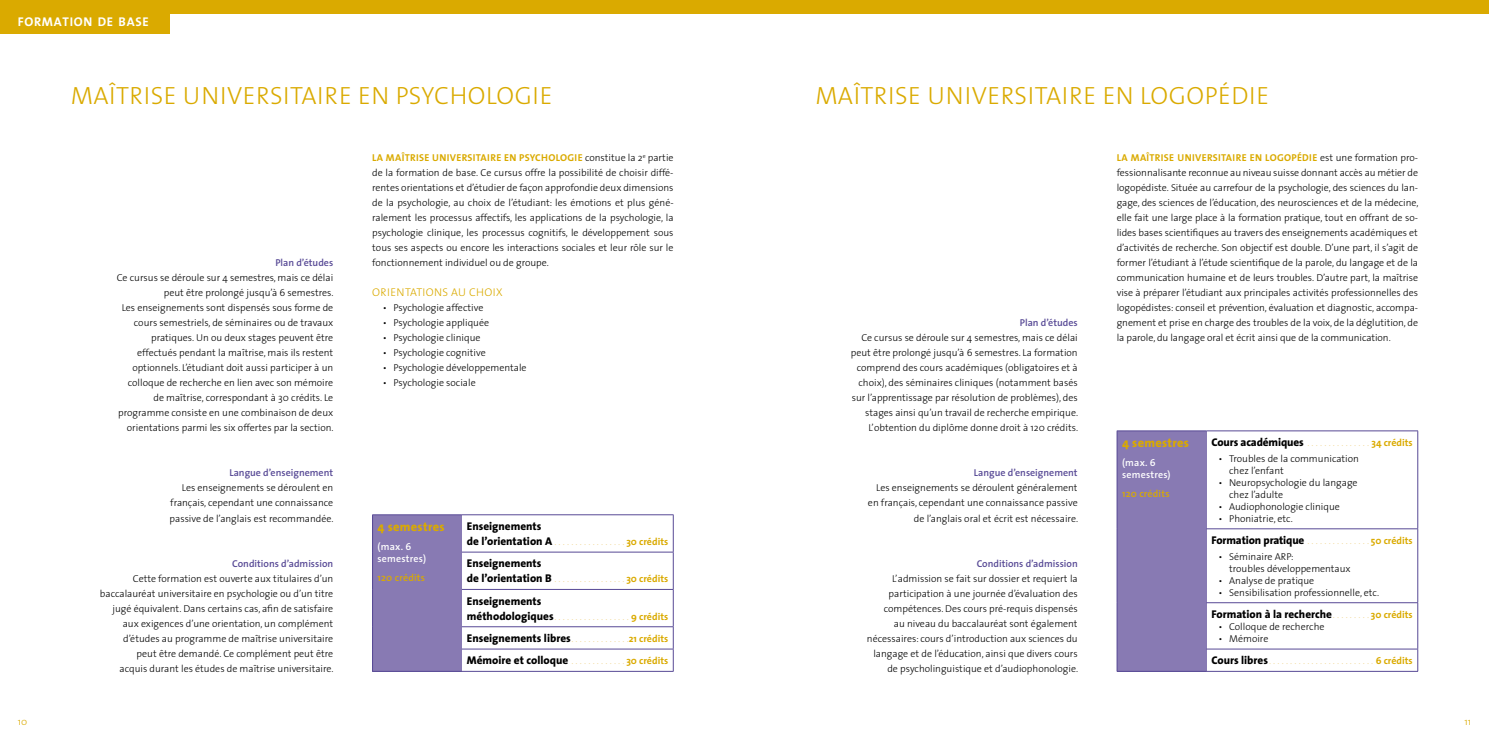
<style>
.page{position:relative;width:1489px;height:745px;background:#fff}
.page>*{position:absolute;margin:0;border:0;box-sizing:border-box;transform-origin:0 0}
.t1{font:300 25px "The Sans";letter-spacing:.02em;color:#daaa00}
.t2{font:12.62px "The Sans Bold Caps";letter-spacing:.055em;color:#fff}
.t3{font:800 12.5px "The Sans";letter-spacing:.02em;color:#daaa00}
.t4{font:800 11.25px/15px "The Sans";color:#000}
.t5{font:300 11.25px "The Sans";letter-spacing:.03em;color:#daaa00}
.t6{font:300 10px/15px "The Sans";color:#000;text-align:right}
.t7{font:600 10px "The Sans";color:#574995}
.t8{font:700 10px "The Sans";color:#daaa00}
.t9{font:700 10px "The Sans";letter-spacing:.03em;color:#daaa00}
.t10{font:600 10px/12px "The Sans";letter-spacing:.02em;color:#fff}
.t11{font:600 10px "The Sans";letter-spacing:.02em;color:#daaa00}
.t12{font:300 10px "The Sans";color:#daaa00}
.s1{font-weight:700;color:#daaa00}
</style>
<div class="page">
<div style="left:0;top:0;width:1488px;height:14px;background:#daaa00"></div>
<div style="left:0;top:14px;width:170px;height:20px;background:#daaa00"></div>
<div style="left:1116px;top:430px;width:90px;height:241px;background:#887ab3"></div>
<hr style="left:1206px;top:528px;width:211px;height:1px;background:#574995">
<hr style="left:1206px;top:602px;width:211px;height:1px;background:#574995">
<hr style="left:1206px;top:648px;width:211px;height:1px;background:#574995">
<hr style="left:1206px;top:430px;width:211px;height:1px;background:#574995">
<hr style="left:1417px;top:431px;width:1px;height:97px;background:#574995">
<hr style="left:1417px;top:528px;width:1px;height:74px;background:#574995">
<hr style="left:1417px;top:602px;width:1px;height:46px;background:#574995">
<svg style="left:1417px;top:649px;width:1px;height:21px"></svg>
<hr style="left:1206px;top:670px;width:211px;height:1px;background:#574995">
<hr style="left:1116px;top:430px;width:90px;height:1px;background:#574995">
<hr style="left:1116px;top:431px;width:1px;height:97px;background:#574995">
<hr style="left:1116px;top:528px;width:1px;height:74px;background:#574995">
<hr style="left:1116px;top:602px;width:1px;height:46px;background:#574995">
<svg style="left:1116px;top:648px;width:1px;height:22px"></svg>
<hr style="left:1116px;top:670px;width:90px;height:1px;background:#574995">
<div style="left:372px;top:514px;width:90px;height:157px;background:#887ab3"></div>
<hr style="left:462px;top:551px;width:211px;height:1px;background:#574995">
<hr style="left:462px;top:588px;width:211px;height:1px;background:#574995">
<hr style="left:462px;top:626px;width:211px;height:1px;background:#574995">
<hr style="left:462px;top:648px;width:211px;height:1px;background:#574995">
<hr style="left:462px;top:514px;width:211px;height:1px;background:#574995">
<hr style="left:673px;top:514px;width:1px;height:37px;background:#574995">
<hr style="left:673px;top:552px;width:1px;height:36px;background:#574995">
<hr style="left:673px;top:589px;width:1px;height:37px;background:#574995">
<svg style="left:673px;top:626px;width:1px;height:44px"></svg>
<hr style="left:462px;top:670px;width:211px;height:1px;background:#574995">
<hr style="left:372px;top:514px;width:90px;height:1px;background:#574995">
<hr style="left:372px;top:514px;width:1px;height:37px;background:#574995">
<hr style="left:372px;top:551px;width:1px;height:38px;background:#574995">
<hr style="left:372px;top:589px;width:1px;height:37px;background:#574995">
<svg style="left:372px;top:626px;width:1px;height:44px"></svg>
<hr style="left:372px;top:670px;width:90px;height:1px;background:#574995">
<p class="t2" style="left:18px;top:11px;width:132px">FORMATION DE BASE</p>
<h1 class="t1" style="left:71px;top:75px;width:478px">Maîtrise universitaire e n psychologie</h1>
<p class="t7" style="left:275px;top:254px;width:59px">Plan d’études</p>
<p class="t6" style="left:117px;top:270px;width:218px">Ce cursus se déroule sur 4 semestres, mais ce délai peut être prolongé jusqu’à 6 semestres.<br>Les enseignements sont dispensés sous forme de cours semestriels, de séminaires ou de travaux pratiques. U n ou deux stages peuvent être effectués pendant la maîtrise, mais ils restent optionnels. L’étudiant doit aussi participer à un colloque de recherche en lien avec son mémoire de maîtrise, correspondant à 30 crédits. Le programme consiste en une combinaison de deux orientations parmi les six offertes par la section.</p>
<p class="t7" style="left:229px;top:464px;width:105px">Langue d’enseignement</p>
<p class="t6" style="left:170px;top:480px;width:165px;text-align:justify;text-indent:12px">Les enseignements se déroulent en français, cependant une connaissance passive de l’anglais est recommandée.</p>
<p class="t7" style="left:232px;top:554px;width:102px">Conditions d’admission</p>
<p class="t6" style="left:100px;top:570px;width:235px">Cette formation est ouverte aux titulaires d’un baccalauréat universitaire en psychologie ou d’un titre jugé équivalent. Dans certains cas, afin de satisfaire aux exigences d’une orientation, un complément d’études au programme de maîtrise universitaire<br>peut être demandé. Ce complément peut être<br>acquis durant les études de maîtrise universitaire.</p>
<p class="t9" style="left:372px;top:149px;width:184px">LA MAÎTRISE UNIVERSITAIRE EN PSYCHOLO</p>
<p class="t6" style="left:372px;top:150px;width:303px;text-align:justify;text-indent:195px"><span class="s1">GIE</span> constitue la 2<sup>e</sup> partie de la formation de base. Ce cursus offre la possibilité de choisir diffé&shy;rentes orientations et d’étudier de façon approfondie deux dimensions de la psychologie, au choix de l’étudiant: les émotions et plus géné&shy;ralement les processus affectifs, les applications de la psychologie, la psychologie clinique, les processus cognitifs, le développement sous tous ses aspects ou encore les interactions sociales et leur rôle sur le fonctionnement individuel ou de groupe.</p>
<p class="t5" style="left:372px;top:283px;width:132px">orie ntations au choix</p>
<p class="t6" style="left:383px;top:300px;width:102px">• Psychologie affective</p>
<p class="t6" style="left:383px;top:315px;width:108px">• Psychologie appliquée</p>
<p class="t6" style="left:383px;top:330px;width:99px">• Psychologie clinique</p>
<p class="t6" style="left:383px;top:345px;width:104px">• Psychologie cognitive</p>
<p class="t6" style="left:383px;top:360px;width:145px">• Psychologie développementale</p>
<p class="t6" style="left:383px;top:375px;width:94px">• Psychologie sociale</p>
<p class="t3" style="left:377px;top:516px;width:68px">4 semestres</p>
<p class="t10" style="left:377px;top:540px;width:50px">(max. 6 semestres)</p>
<p class="t11" style="left:377px;top:569px;width:49px">120 crédits</p>
<p class="t4" style="left:467px;top:518px;width:87px">Enseignements de l’orientation A</p>
<p class="t4" style="left:467px;top:555px;width:82px">Enseignements de l’orientation B</p>
<p class="t4" style="left:467px;top:592px;width:86px">Enseignements méthodologiques</p>
<p class="t8" style="left:626px;top:533px;width:43px">30 CRÉDITS</p>
<p class="t8" style="left:626px;top:570px;width:43px">30 CRÉDITS</p>
<p class="t8" style="left:631px;top:607px;width:39px">9 CRÉDITS</p>
<p class="t4" style="left:467px;top:630px;width:103px">Enseignements libres</p>
<p class="t8" style="left:628px;top:629px;width:41px">21 CRÉDITS</p>
<p class="t4" style="left:467px;top:652px;width:100px">Mémoire et colloque</p>
<p class="t8" style="left:626px;top:652px;width:43px">30 CRÉDITS</p>
<h1 class="t1" style="left:815px;top:75px;width:451px">Maîtrise universitaire en logopédie</h1>
<p class="t7" style="left:1019px;top:314px;width:59px">Plan d’études</p>
<p class="t6" style="left:850px;top:330px;width:229px">Ce cursus se déroule sur 4 semestres, mais ce délai peut être prolongé jusqu’à 6 semestres. La formation comprend des cours académiques (obligatoires et à choix), des séminaires cliniques (notamment basés sur l’apprentissage par résolution de problèmes), des stages ainsi qu’un travail de recherche empirique.<br>L’obtention du diplôme donne droit à 120 crédits.</p>
<p class="t7" style="left:973px;top:464px;width:105px">Langue d’enseignement</p>
<p class="t6" style="left:867px;top:480px;width:212px">Les enseignements se déroulent généralement en français, cependant une connaissance passive de l’anglais oral et écrit est nécessaire.</p>
<p class="t7" style="left:976px;top:554px;width:102px">Conditions d’admission</p>
<p class="t6" style="left:867px;top:570px;width:213px">L’admission se fait sur dossier et requiert la participation à une journée d’évaluation des compétences. Des cours pré-requis dispensés<br>au niveau du baccalauréat sont également nécessaires: cours d’introduction aux sciences du langage et de l’éducation, ainsi que divers cours de psycholinguistique et d’audiophonologie.</p>
<p class="t6" style="left:1116px;top:150px;width:303px;text-align:justify"><span class="s1">LA MAÎTRISE UNIVERSITAIRE EN LOGOPÉDIE</span> est une formation pro&shy;fessionnalisante reconnue au niveau suisse donnant accès au métier de logopédiste. Située au carrefour de la psychologie, des sciences du lan&shy;gage, des sciences de l’éducation, des neurosciences et de la médecine, elle fait une large place à la formation pratique, tout en offrant de so&shy;lides bases scientifiques au travers des enseignements académiques et d’activités de recherche. Son objectif est double. D’une part, il s’agit de former l’étudiant à l’étude scientifique de la parole, du langage et de la communication humaine et de leurs troubles. D’autre part, la maîtrise vise à préparer l’étudiant aux principales activités professionnelles des logopédistes: conseil et prévention, évaluation et diagnostic, accompa&shy;gnement et prise en charge des troubles de la voix, de la déglutition, de la parole, du langage oral et écrit ainsi que de la communication.</p>
<p class="t3" style="left:1121px;top:432px;width:68px">4 semestres</p>
<p class="t10" style="left:1121px;top:456px;width:50px">(max. 6 semestres)</p>
<p class="t11" style="left:1121px;top:485px;width:49px">120 crédits</p>
<p class="t4" style="left:1211px;top:434px;width:91px">Cours académiques</p>
<p class="t8" style="left:1371px;top:434px;width:43px">34 CRÉDITS</p>
<p class="t6" style="left:1228px;top:451px;width:131px;line-height:12px;text-align:left;text-indent:-11px">• Troubles de la communication chez l’enfant</p>
<p class="t6" style="left:1228px;top:475px;width:130px;line-height:12px;text-align:left;text-indent:-11px">• Neuropsychologie du langage chez l’adulte</p>
<p class="t6" style="left:1218px;top:498px;width:123px">• Audiophonologie clinique</p>
<p class="t6" style="left:1218px;top:510px;width:76px">• Phoniatrie, etc.</p>
<p class="t4" style="left:1211px;top:532px;width:91px">Formation pratique</p>
<p class="t8" style="left:1370px;top:532px;width:43px">50 CRÉDITS</p>
<p class="t6" style="left:1228px;top:549px;width:123px;line-height:12px;text-align:left;text-indent:-11px">• Séminaire ARP:<br>troubles développementaux</p>
<p class="t6" style="left:1218px;top:572px;width:97px">• Analyse de pratique</p>
<p class="t6" style="left:1218px;top:584px;width:162px">• Sensibilisation professionnelle, etc.</p>
<p class="t4" style="left:1211px;top:606px;width:119px">Formation à la recherche</p>
<p class="t8" style="left:1370px;top:605px;width:43px">30 CRÉDITS</p>
<p class="t6" style="left:1218px;top:618px;width:107px">• Colloque de recherche</p>
<p class="t6" style="left:1218px;top:630px;width:51px">• Mémoire</p>
<p class="t4" style="left:1211px;top:652px;width:55px">Cours libres</p>
<p class="t8" style="left:1375px;top:652px;width:39px">6 CRÉDITS</p>
<p class="t12" style="left:18px;top:713px;width:11px">10</p>
<p class="t12" style="left:1464px;top:713px;width:8px">11</p>
</div>
